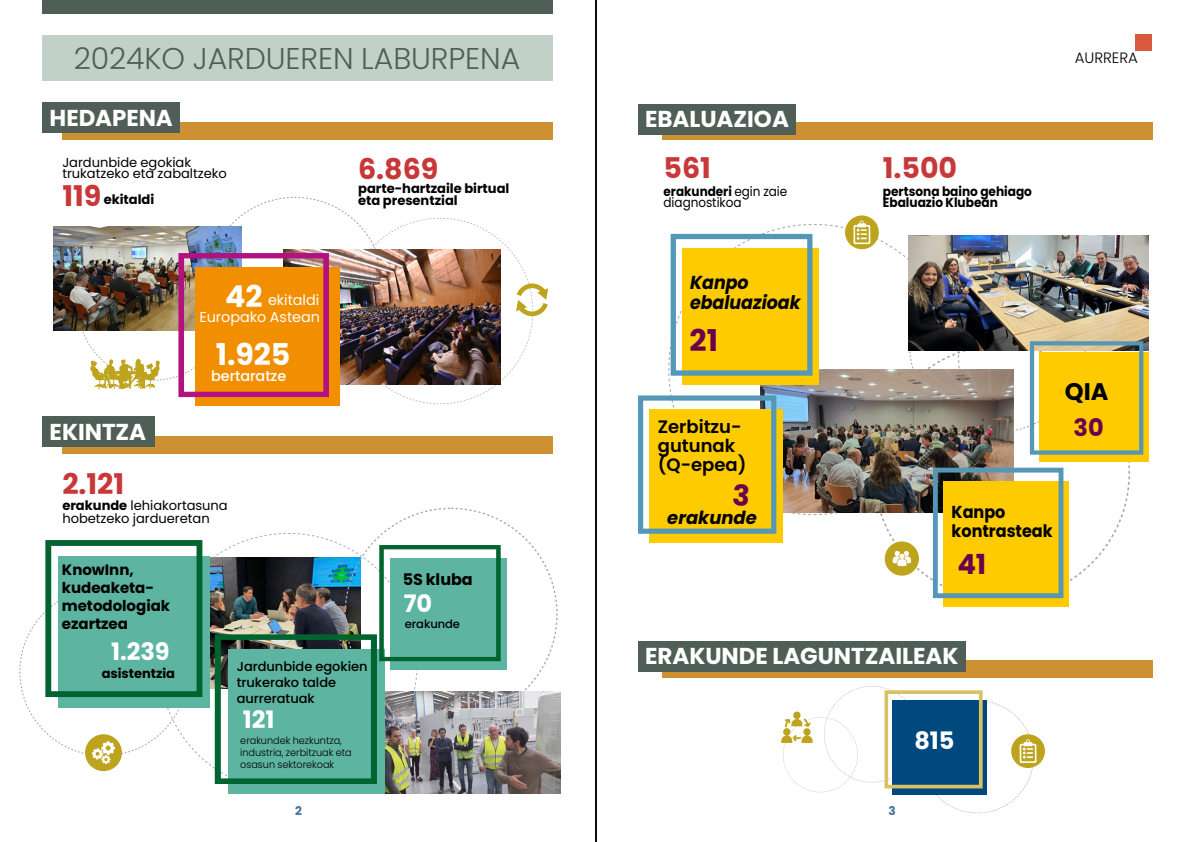
<style>
.page{position:relative;width:1191px;height:842px;background:#fff}
.page>*{position:absolute;margin:0;border:0;box-sizing:border-box;transform-origin:0 0}
.t1{font:300 30px "Poppins";letter-spacing:-.005em;color:#4f5e57}
.t2{font:700 30px/58.2px "Poppins";color:#fff}
.t3{font:700 30px "Poppins";color:#6b004c}
.t4{font:700 28.5px "Poppins";color:#c93838}
.t5{font:700 27.6px "Poppins";color:#6b004c}
.t6{font:700 24px "Poppins";color:#fff}
.t7{font:700 24px "Poppins";color:#000}
.t8{font:700 24px "Poppins";color:#6b004c}
.t9{font:700 23px "Poppins";color:#fff}
.t10{font:italic 700 18.8px/20px "Poppins";color:#000;scale:.93 1}
.t11{font:600 18px/19.2px "Poppins";color:#000}
.t12{font:italic 700 18px "Poppins";color:#000}
.t13{font:700 17.2px/18.4px "Poppins";color:#000;scale:.93 1}
.t14{font:700 16px "Poppins";color:#000}
.t15{font:700 15px/18px "Poppins";color:#000}
.t16{font:300 15px "Poppins";letter-spacing:-.005em;color:#000}
.t17{font:14.4px/17.2px "Poppins";letter-spacing:-.005em;color:#fff;text-align:right}
.t18{font:500 14.4px "Poppins";letter-spacing:-.005em;color:#fff}
.t19{font:13.1px/11.9px "Poppins";letter-spacing:-.005em;color:#000}
.t20{font:700 13.1px/11.9px "Poppins";color:#000}
.t21{font:700 13.1px/11px "Poppins";color:#000;scale:.93 1}
.t22{font:13.1px/11px "Poppins";letter-spacing:-.005em;color:#000;scale:.92 1}
.t23{font:500 13px/15.6px "Poppins";letter-spacing:-.005em;color:#000}
.t24{font:700 13px "Poppins";color:#000}
.t25{font:700 12px "Poppins";color:#3f7493}
.t26{font:500 11.5px "Poppins";letter-spacing:-.005em;color:#000}
.t27{font:300 10px/12px "Poppins";letter-spacing:-.005em;color:#000}
.s1{font-size:28.5px;color:#c93838}
.s2{font-weight:700}
</style>
<div class="page">
<div style="left:1135px;top:35px;width:16px;height:16px;background:#d85a3d"></div>
<div style="left:62px;top:123px;width:491px;height:17px;background:#cd9134"></div>
<div style="left:62px;top:437px;width:491px;height:17px;background:#cd9134"></div>
<div style="left:662px;top:123px;width:490px;height:17px;background:#cd9134"></div>
<div style="left:662px;top:660px;width:490px;height:17px;background:#cd9134"></div>
<img style="left:209px;top:557px;width:6px;height:132px">
<svg style="left:202px;top:556px;width:7px;height:151px"></svg>
<svg style="left:371px;top:508px;width:186px;height:184px"></svg>
<img style="left:384px;top:692px;width:177px;height:101px">
<div style="left:85px;top:734px;width:37px;height:37px;background:#bea41c;border-radius:50%"></div>
<svg style="left:19px;top:540px;width:183px;height:224px"></svg>
<div style="left:228px;top:650px;width:156px;height:144px;background:#5db4a0"></div>
<div style="left:390px;top:558px;width:117px;height:112px;background:#5db4a0"></div>
<img style="left:215px;top:545px;width:286px;height:239px">
<div style="left:43px;top:103px;width:137px;height:30px;background:#4f5e57"></div>
<div style="left:43px;top:417px;width:111px;height:30px;background:#4f5e57"></div>
<svg style="left:880px;top:462px;width:250px;height:137px"></svg>
<svg style="left:668px;top:224px;width:291px;height:291px"></svg>
<div style="left:884px;top:541px;width:35px;height:35px;background:#bea41c;border-radius:50%"></div>
<svg style="left:892px;top:551px;width:19px;height:15px"></svg>
<div style="left:845px;top:215px;width:33px;height:34px;background:#bea41c;border-radius:50%"></div>
<svg style="left:853px;top:220px;width:17px;height:24px"></svg>
<svg style="left:1011px;top:734px;width:34px;height:34px"></svg>
<img style="left:909px;top:236px;width:239px;height:115px">
<img style="left:760px;top:369px;width:254px;height:143px">
<div style="left:649px;top:410px;width:133px;height:133px;background:#feca00"></div>
<div style="left:943px;top:481px;width:126px;height:126px;background:#feca00"></div>
<svg style="left:933px;top:468px;width:130px;height:130px"></svg>
<svg style="left:781px;top:686px;width:255px;height:127px"></svg>
<div style="left:682px;top:248px;width:137px;height:137px;background:#feca00"></div>
<svg style="left:670px;top:234px;width:142px;height:142px"></svg>
<div style="left:1039px;top:353px;width:109px;height:109px;background:#feca00"></div>
<img style="left:909px;top:255px;width:234px;height:200px">
<div style="left:638px;top:104px;width:157px;height:30px;background:#4f5e57"></div>
<div style="left:638px;top:641px;width:327px;height:30px;background:#4f5e57"></div>
<hr style="left:595px;top:0;width:1px;height:842px;background:#000">
<img style="left:54px;top:227px;width:23px;height:103px">
<img style="left:77px;top:197px;width:471px;height:207px">
<div style="left:43px;top:36px;width:510px;height:45px;background:#c2d1c7"></div>
<div style="left:43px;top:0;width:510px;height:14px;background:#4f5e57"></div>
<svg style="left:638px;top:395px;width:138px;height:139px"></svg>
<h1 class="t1" style="left:74px;top:41px;width:448px">2024KO JARDUEREN LABURPENA</h1>
<h3 class="t9" style="left:50px;top:104px;width:125px">HEDAPENA</h3>
<p class="t19" style="left:62px;top:156px;width:166px">Jardunbide egokiak trukatzeko eta zabaltzeko</p>
<p class="t20" style="left:62px;top:194px;width:93px"><span class="s1">119</span> ekitaldi</p>
<h1 class="t2" style="left:216px;top:267px;width:76px;text-indent:9px">42<br>1.925</h1>
<p class="t17" style="left:199px;top:292px;width:122px">ekitaldi<br>Europako Astean</p>
<h3 class="t9" style="left:50px;top:418px;width:98px">EKINTZA</h3>
<p class="t18" style="left:211px;top:368px;width:77px">bertaratze</p>
<h2 class="t4" style="left:62px;top:468px;width:63px">2.121</h2>
<p class="t19" style="left:62px;top:498px;width:167px;line-height:13px"><span class="s2">erakunde</span> lehiakortasuna hobetzeko jardueretan</p>
<h2 class="t4" style="left:358px;top:152px;width:82px">6.869</h2>
<p class="t20" style="left:358px;top:182px;width:153px">parte-hartzaile birtual eta presentzial</p>
<p class="t15" style="left:62px;top:561px;width:110px">KnowInn, kudeaketa&shy;metodologiak ezartzea</p>
<p class="t24" style="left:102px;top:666px;width:75px">asistentzia</p>
<h3 class="t6" style="left:111px;top:638px;width:60px">1.239</h3>
<p class="t23" style="left:237px;top:659px;width:132px">Jardunbide egokien trukerako talde aurreratuak</p>
<h3 class="t6" style="left:243px;top:705px;width:33px">121</h3>
<p class="t27" style="left:240px;top:734px;width:113px">erakundek hezkuntza, industria, zerbitzuak eta osasun sektorekoak</p>
<p class="t25" style="left:295px;top:804px;width:8px">2</p>
<p class="t14" style="left:403px;top:570px;width:72px">5S kluba</p>
<p class="t26" style="left:405px;top:617px;width:57px">erakunde</p>
<h3 class="t6" style="left:404px;top:590px;width:30px">70</h3>
<h3 class="t9" style="left:645px;top:106px;width:145px">EBALUAZIOA</h3>
<h2 class="t4" style="left:663px;top:152px;width:49px">561</h2>
<h2 class="t4" style="left:883px;top:152px;width:76px">1.500</h2>
<p class="t22" style="left:663px;top:186px;width:136px"><span class="s2">erakunderi</span> egin zaie diagnostikoa</p>
<p class="t21" style="left:883px;top:185px;width:162px">pertsona baino gehiago<br>Ebaluazio Klubean</p>
<p class="t16" style="left:1074px;top:49px;width:65px">AURRERA</p>
<h3 class="t10" style="left:690px;top:272px;width:120px">Kanpo ebaluazioak</h3>
<h1 class="t3" style="left:689px;top:323px;width:30px">21</h1>
<h3 class="t11" style="left:658px;top:417px;width:90px">Zerbitzu&shy;gutunak (Q-epea)</h3>
<h3 class="t12" style="left:667px;top:507px;width:91px">erakunde</h3>
<h3 class="t7" style="left:1065px;top:378px;width:45px">QIA</h3>
<h3 class="t8" style="left:1073px;top:413px;width:32px">30</h3>
<h3 class="t13" style="left:951px;top:503px;width:110px">Kanpo kontrasteak</h3>
<h3 class="t5" style="left:957px;top:549px;width:31px">41</h3>
<h3 class="t9" style="left:645px;top:642px;width:315px">ERAKUNDE LAGUNTZAILEAK</h3>
<h3 class="t6" style="left:914px;top:727px;width:42px">815</h3>
<p class="t25" style="left:888px;top:804px;width:9px">3</p>
</div>
